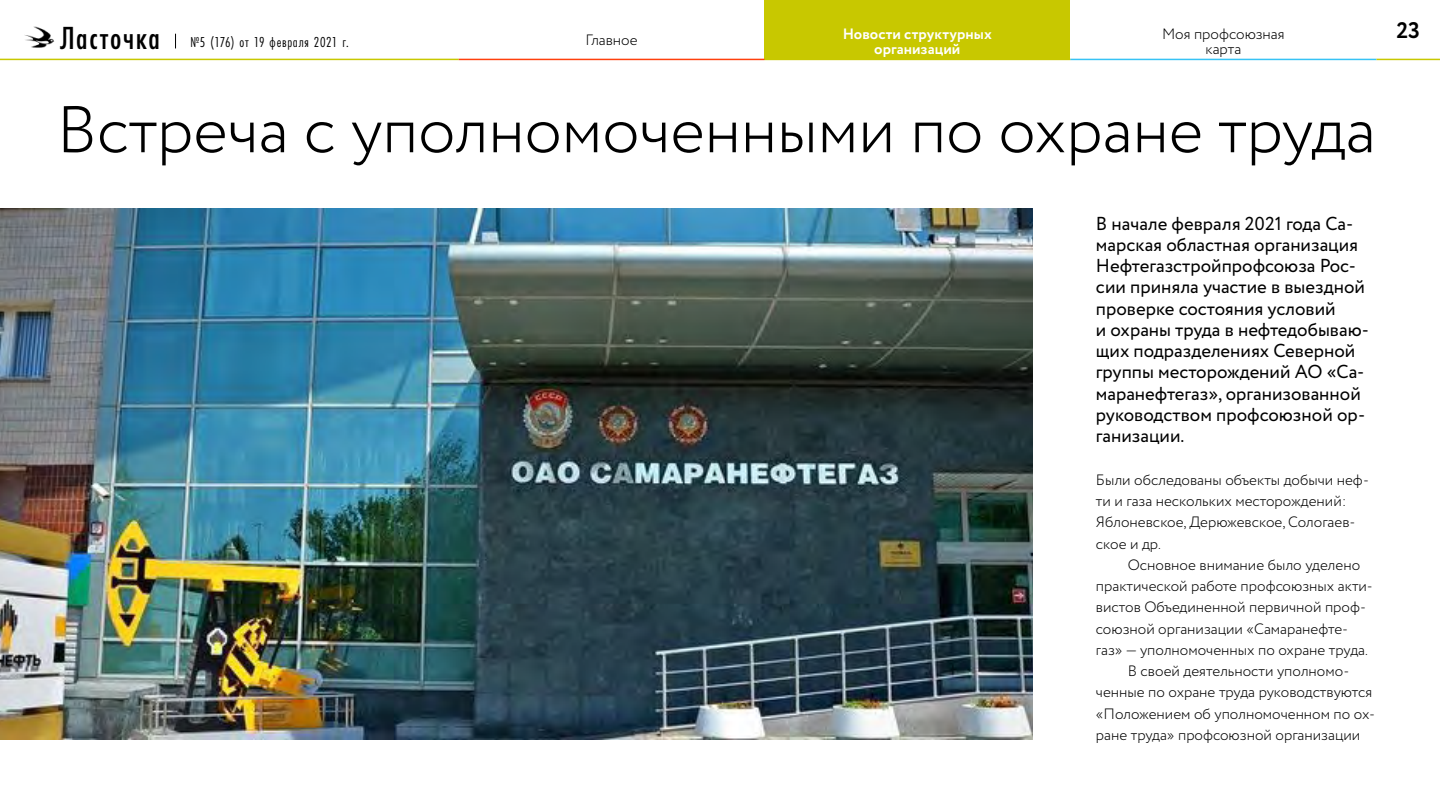
<style>
.page{position:relative;width:1440px;height:810px;background:#fff}
.page>*{position:absolute;margin:0;border:0;box-sizing:border-box;transform-origin:0 0}
._1_0_Zag{font:300 65.85px "Circe";letter-spacing:-.005em;color:#000}
.t1{font:700 22.5px "Circe";color:#000}
._2_0_Lidd{font:18.75px/21.2px "Circe";color:#000}
._0_1_First{font:300 15px/21.2px "Circe";color:#000}
.t2{font:15px "Futura PT Cond";letter-spacing:.045em;color:#000}
.t3{font:700 15px/15px "Circe";color:#fff;text-align:center}
.s1{font-weight:500;font-size:33.22px}
</style>
<div class="page">
<svg style="left:175px;top:34px;width:1px;height:14px"></svg>
<img style="left:25px;top:26px;width:30px;height:22px">
<hr style="left:1070px;top:59px;width:307px;height:1px;background:#37c3f5">
<hr style="left:1377px;top:59px;width:63px;height:1px;background:#c8c800">
<hr style="left:0;top:59px;width:459px;height:1px;background:#c8c800">
<div style="left:765px;top:0;width:305px;height:60px;background:#c8c800"></div>
<hr style="left:459px;top:59px;width:306px;height:1px;background:#ff400d">
<img style="left:0;top:208px;width:1032px;height:532px">
<p class="t2" style="left:60px;top:33px;width:290px"><span class="s1">Ласточка</span> №5 (176) от 19 февраля 2021 г.</p>
<p class="_0_1_First" style="left:1162px;top:23px;width:124px">Моя профсоюзная</p>
<h2 class="t1" style="left:1396px;top:15px;width:25px">23</h2>
<p class="_0_1_First" style="left:1206px;top:38px;width:37px">карта</p>
<p class="t3" style="left:843px;top:27px;width:151px">Новости структурных организаций</p>
<p class="_0_1_First" style="left:586px;top:29px;width:54px">Главное</p>
<p class="_1_0_Zag" style="left:57px;top:86px;width:1321px">Встреча с уполномоченными по охране труда</p>
<p class="_2_0_Lidd" style="left:1096px;top:213px;width:275px">В начале февраля 2021 года Са&shy;марская областная организация<br>Нефтегазстройпрофсоюза Рос&shy;сии приняла участие в выездной проверке состояния условий<br>и охраны труда в нефтедобываю&shy;щих подразделениях Северной группы месторождений АО «Са&shy;маранефтегаз», организованной руководством профсоюзной ор&shy;ганизации.</p>
<p class="_0_1_First" style="left:1096px;top:469px;width:275px">Были обследованы объекты добычи неф‑ ти и газа нескольких месторождений:<br>Яблоневское, Дерюжевское, Сологаев‑ ское и др.</p>
<p class="_0_1_First" style="left:1096px;top:554px;width:279px;text-indent:32px">Основное внимание было уделено практической работе профсоюзных акти‑ вистов Объединенной первичной проф&shy;союзной организации «Самаранефте‑ газ» — уполномоченных по охране труда.</p>
<p class="_0_1_First" style="left:1096px;top:661px;width:281px;text-indent:32px">В своей деятельности уполномо‑ ченные по охране труда руководствуются «Положением об уполномоченном по ох‑ ране труда» профсоюзной организации</p>
</div>
